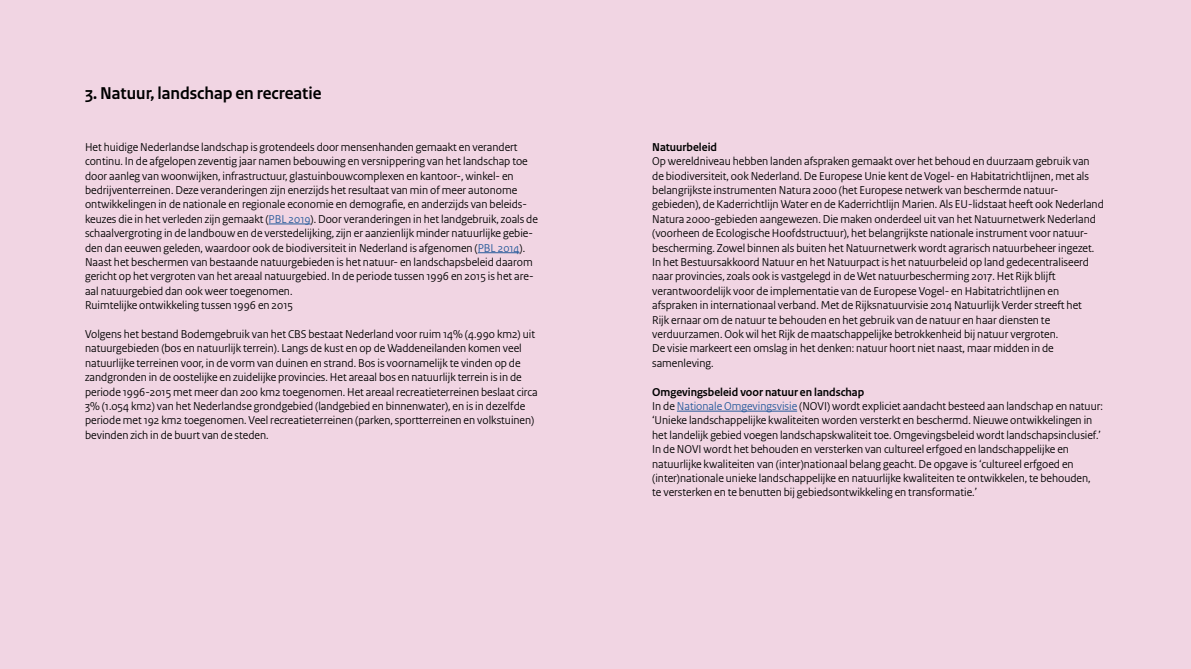
<style>
.page{position:relative;width:1191px;height:669px;background:#f1d5e3}
.page>*{position:absolute;margin:0;border:0;box-sizing:border-box;transform-origin:0 0}
.t1{font:700 18px "Rijksoverheid Sans Heading";color:#000}
.t2{font:12px/14.4px "Rijksoverheid Sans Heading";color:#000}
.t3{font:700 12px "Rijksoverheid Sans Heading";color:#000}
.s1{color:#275b9b}
.s2{font-weight:700}
</style>
<div class="page">
<hr style="left:269px;top:224px;width:41px;height:1px;background:#275b9b">
<hr style="left:478px;top:252px;width:41px;height:1px;background:#275b9b">
<hr style="left:677px;top:411px;width:120px;height:1px;background:#275b9b">
<h1 class="t1" style="left:85px;top:83px;width:238px">3. Natuur, landschap en recreatie</h1>
<p class="t2" style="left:85px;top:140px;width:454px">Het huidige Nederlandse landschap is grotendeels door mensenhanden gemaakt en verandert continu. In de afgelopen zeventig jaar namen bebouwing en versnippering van het landschap toe door aanleg van woonwijken, infrastructuur, glastuinbouwcomplexen en kantoor-, winkel- en bedrijventerreinen. Deze veranderingen zijn enerzijds het resultaat van min of meer autonome ontwikkelingen in de nationale en regionale economie en demografie, en anderzijds van beleids&shy;keuzes die in het verleden zijn gemaakt (<span class="s1">PBL 2019</span>). Door veranderingen in het landgebruik, zoals de schaalvergroting in de landbouw en de verstedelijking, zijn er aanzienlijk minder natuurlijke gebie&shy;den dan eeuwen geleden, waardoor ook de biodiversiteit in Nederland is afgenomen (<span class="s1">PBL 2014</span>).<br>Naast het beschermen van bestaande natuurgebieden is het natuur- en landschapsbeleid daarom gericht op het vergroten van het areaal natuurgebied. In de periode tussen 1996 en 2015 is het are&shy;aal natuurgebied dan ook weer toegenomen.<br>Ruimtelijke ontwikkeling tussen 1996 en 2015</p>
<p class="t2" style="left:85px;top:327px;width:454px">Volgens het bestand Bodemgebruik van het CBS bestaat Nederland voor ruim 14% (4.990 km2) uit natuurgebieden (bos en natuurlijk terrein). Langs de kust en op de Waddeneilanden komen veel natuurlijke terreinen voor, in de vorm van duinen en strand. Bos is voornamelijk te vinden op de zandgronden in de oostelijke en zuidelijke provincies. Het areaal bos en natuurlijk terrein is in de periode 1996-2015 met meer dan 200 km2 toegenomen. Het areaal recreatieterreinen beslaat circa 3% (1.054 km2) van het Nederlandse grondgebied (landgebied en binnenwater), en is in dezelfde periode met 192 km2 toegenomen. Veel recreatieterreinen (parken, sportterreinen en volkstuinen) bevinden zich in de buurt van de steden.</p>
<p class="t3" style="left:652px;top:140px;width:66px">Natuurbeleid</p>
<p class="t2" style="left:652px;top:154px;width:453px">Op wereldniveau hebben landen afspraken gemaakt over het behoud en duurzaam gebruik van de biodiversiteit, ook Nederland. De Europese Unie kent de Vogel- en Habitatrichtlijnen, met als belangrijkste instrumenten Natura 2000 (het Europese netwerk van beschermde natuur&shy;gebieden), de Kaderrichtlijn Water en de Kaderrichtlijn Marien. Als EU-lidstaat heeft ook Nederland Natura 2000-gebieden aangewezen. Die maken onderdeel uit van het Natuurnetwerk Nederland (voorheen de Ecologische Hoofdstructuur), het belangrijkste nationale instrument voor natuur&shy;bescherming. Zowel binnen als buiten het Natuurnetwerk wordt agrarisch natuurbeheer ingezet.<br>In het Bestuursakkoord Natuur en het Natuurpact is het natuurbeleid op land gedecentraliseerd naar provincies, zoals ook is vastgelegd in de Wet natuurbescherming 2017. Het Rijk blijft verantwoordelijk voor de implementatie van de Europese Vogel- en Habitatrichtlijnen en afspraken in internationaal verband. Met de Rijksnatuurvisie 2014 Natuurlijk Verder streeft het<br>Rijk ernaar om de natuur te behouden en het gebruik van de natuur en haar diensten te verduurzamen. Ook wil het Rijk de maatschappelijke betrokkenheid bij natuur vergroten.<br>De visie markeert een omslag in het denken: natuur hoort niet naast, maar midden in de samenleving.</p>
<p class="t2" style="left:652px;top:385px;width:452px"><span class="s2">Omgevingsbeleid voor natuur en landschap<br></span>In de <span class="s1">Nationale Omgevingsvisie</span> (NOVI) wordt expliciet aandacht besteed aan landschap en natuur: ‘Unieke landschappelijke kwaliteiten worden versterkt en beschermd. Nieuwe ontwikkelingen in het landelijk gebied voegen landschapskwaliteit toe. Omgevingsbeleid wordt landschapsinclusief.’ In de NOVI wordt het behouden en versterken van cultureel erfgoed en landschappelijke en natuurlijke kwaliteiten van (inter)nationaal belang geacht. De opgave is ‘cultureel erfgoed en (inter)nationale unieke landschappelijke en natuurlijke kwaliteiten te ontwikkelen, te behouden, te versterken en te benutten bij gebiedsontwikkeling en transformatie.’</p>
</div>
